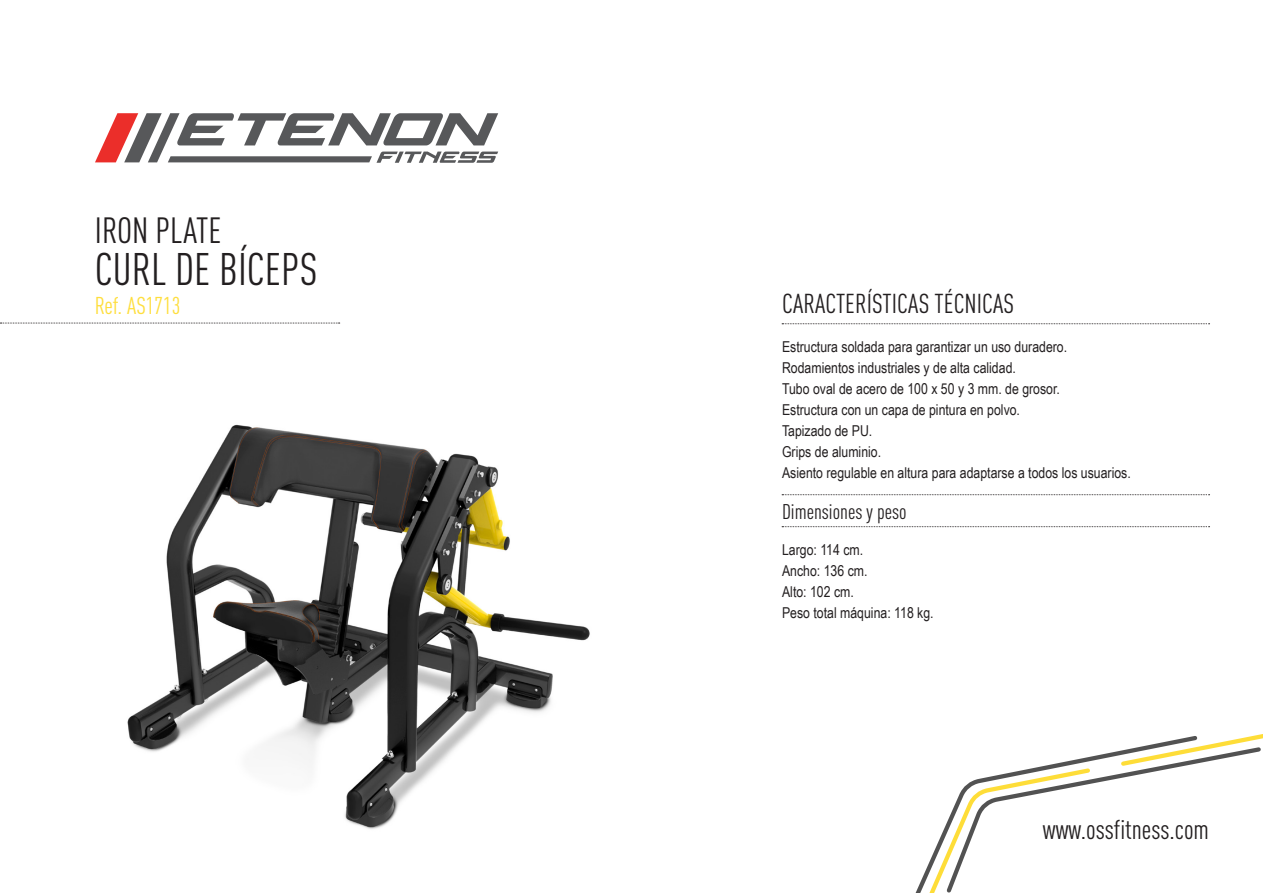
<style>
.page{position:relative;width:1263px;height:893px;background:#fff}
.page>*{position:absolute;margin:0;border:0;box-sizing:border-box;transform-origin:0 0}
.t1{font:condensed 45px "DINOT";color:#231f20}
.t2{font:condensed 36px "DINOT";color:#231f20}
.t3{font:condensed 27px "DINOT";color:#231f20}
.t4{font:condensed 24px "DINOT";color:#fede3d}
.t5{font:condensed 21px "DINOT";color:#231f20}
.t6{font:15px "Arial Narrow";color:#231f20}
</style>
<div class="page">
<img style="left:127px;top:424px;width:463px;height:405px">
<svg style="left:782px;top:526px;width:427px;height:1px"></svg>
<svg style="left:0;top:323px;width:340px;height:1px"></svg>
<svg style="left:782px;top:494px;width:427px;height:1px"></svg>
<svg style="left:782px;top:323px;width:427px;height:1px"></svg>
<svg style="left:915px;top:734px;width:348px;height:159px"></svg>
<svg style="left:943px;top:744px;width:320px;height:149px"></svg>
<svg style="left:95px;top:113px;width:403px;height:50px"></svg>
<p class="t2" style="left:95px;top:210px;width:128px">IRON PLATE</p>
<p class="t1" style="left:95px;top:243px;width:224px">CURL DE BÍCEPS</p>
<p class="t4" style="left:95px;top:292px;width:87px">Ref. AS1713</p>
<p class="t3" style="left:782px;top:287px;width:234px">CARACTERÍSTICAS TÉCNICAS</p>
<p class="t6" style="left:782px;top:335px;width:287px">Estructura soldada para garantizar un uso duradero.</p>
<p class="t6" style="left:782px;top:356px;width:235px">Rodamientos industriales y de alta calidad.</p>
<p class="t6" style="left:782px;top:377px;width:279px">Tubo oval de acero de 100 x 50 y 3 mm. de grosor.</p>
<p class="t6" style="left:782px;top:398px;width:239px">Estructura con un capa de pintura en polvo.</p>
<p class="t6" style="left:782px;top:419px;width:92px">Tapizado de PU.</p>
<p class="t6" style="left:782px;top:440px;width:101px">Grips de aluminio.</p>
<p class="t6" style="left:782px;top:461px;width:350px">Asiento regulable en altura para adaptarse a todos los usuarios.</p>
<p class="t5" style="left:782px;top:499px;width:126px">Dimensiones y peso</p>
<p class="t6" style="left:782px;top:538px;width:83px">Largo: 114 cm.</p>
<p class="t6" style="left:782px;top:559px;width:87px">Ancho: 136 cm.</p>
<p class="t6" style="left:782px;top:580px;width:73px">Alto: 102 cm.</p>
<p class="t6" style="left:782px;top:601px;width:153px">Peso total máquina: 118 kg.</p>
<p class="t3" style="left:1043px;top:814px;width:168px">www.ossfitness.com</p>
</div>
